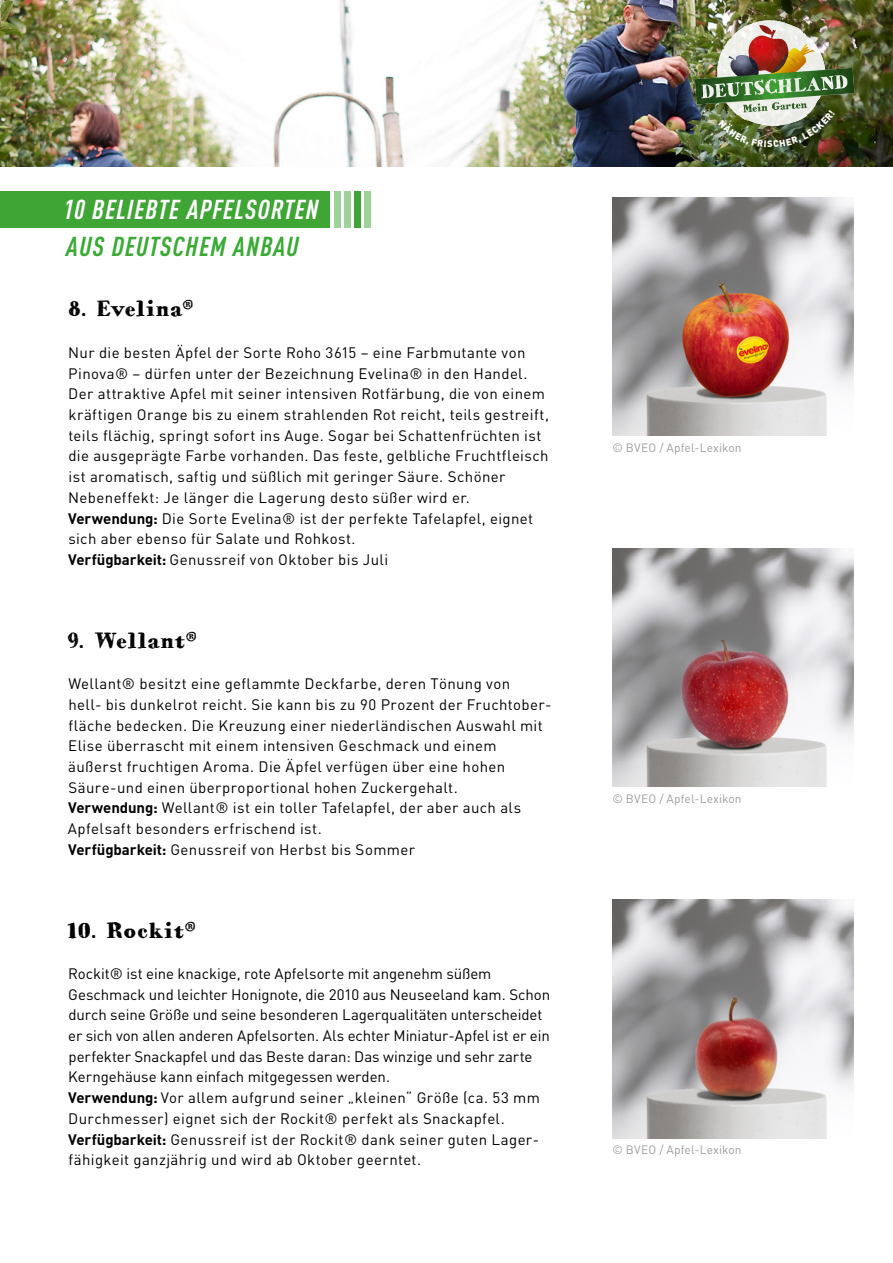
<style>
.page{position:relative;width:893px;height:1263px;background:#fff}
.page>*{position:absolute;margin:0;border:0;box-sizing:border-box;transform-origin:0 0}
.t1{font:italic 700 condensed 27px "DIN Pro";letter-spacing:.035em;color:#fff}
.t2{font:italic 700 condensed 27px "DIN Pro";letter-spacing:.045em;color:#3aaa35}
.t3{font:22.5px "HVD Bodedo";color:#000}
.t4{font:15px/20.7px "DIN Pro";letter-spacing:.025em;color:#000}
.t5{font:15px/20.7px "DIN Pro";color:#000}
.t6{font:12px "DIN Pro";letter-spacing:.005em;color:#9d9d9c}
.s1{font-weight:700}
</style>
<div class="page">
<img style="left:0;top:0;width:893px;height:167px">
<img style="left:612px;top:198px;width:241px;height:238px">
<img style="left:612px;top:549px;width:241px;height:238px">
<img style="left:612px;top:900px;width:241px;height:238px">
<div style="left:0;top:191px;width:330px;height:37px;background:#3fa535"></div>
<div style="left:334px;top:191px;width:6px;height:37px;background:#9fd29a"></div>
<div style="left:344px;top:191px;width:7px;height:37px;background:#9fd29a"></div>
<div style="left:354px;top:191px;width:7px;height:37px;background:#3fa535"></div>
<div style="left:365px;top:191px;width:6px;height:37px;background:#9fd29a"></div>
<img style="left:695px;top:20px;width:159px;height:147px">
<h1 class="t1" style="left:64px;top:189px;width:256px">10 BELIEBTE APFELSORTEN</h1>
<h1 class="t2" style="left:66px;top:226px;width:234px">AUS DEUTSCHEM ANBAU</h1>
<h2 class="t3" style="left:68px;top:294px;width:127px">8. Evelina®</h2>
<p class="t4" style="left:68px;top:341px;width:482px">Nur die besten Äpfel der Sorte Roho 3615 – eine Farbmutante von Pinova® – dürfen unter der Bezeichnung Evelina® in den Handel.<br>Der attraktive Apfel mit seiner intensiven Rotfärbung, die von einem kräftigen Orange bis zu einem strahlenden Rot reicht, teils gestreift, teils flächig, springt sofort ins Auge. Sogar bei Schattenfrüchten ist die ausgeprägte Farbe vorhanden. Das feste, gelbliche Fruchtfleisch ist aromatisch, saftig und süßlich mit geringer Säure. Schöner Nebeneffekt: Je länger die Lagerung desto süßer wird er.<br><span class="s1">Verwendung:</span> Die Sorte Evelina® ist der perfekte Tafelapfel, eignet sich aber ebenso für Salate und Rohkost.<br><span class="s1">Verfügbarkeit:</span> Genussreif von Oktober bis Juli</p>
<h2 class="t3" style="left:67px;top:626px;width:132px">9. Wellant®</h2>
<p class="t4" style="left:68px;top:672px;width:485px">Wellant® besitzt eine geflammte Deckfarbe, deren Tönung von<br>hell- bis dunkelrot reicht. Sie kann bis zu 90 Prozent der Fruchtober&shy;fläche bedecken. Die Kreuzung einer niederländischen Auswahl mit Elise überrascht mit einem intensiven Geschmack und einem äußerst fruchtigen Aroma. Die Äpfel verfügen über eine hohen Säure-und einen überproportional hohen Zuckergehalt.<br><span class="s1">Verwendung:</span> Wellant® ist ein toller Tafelapfel, der aber auch als Apfelsaft besonders erfrischend ist.<br><span class="s1">Verfügbarkeit:</span> Genussreif von Herbst bis Sommer</p>
<h2 class="t3" style="left:67px;top:915px;width:130px">10. Rockit®</h2>
<p class="t5" style="left:68px;top:962px;width:484px">Rockit® ist eine knackige, rote Apfelsorte mit angenehm süßem Geschmack und leichter Honignote, die 2010 aus Neuseeland kam. Schon durch seine Größe und seine besonderen Lagerqualitäten unterscheidet er sich von allen anderen Apfelsorten. Als echter Miniatur-Apfel ist er ein perfekter Snackapfel und das Beste daran: Das winzige und sehr zarte Kerngehäuse kann einfach mitgegessen werden.<br><span class="s1">Verwendung:</span> Vor allem aufgrund seiner „kleinen“ Größe (ca. 53 mm Durchmesser) eignet sich der Rockit® perfekt als Snackapfel.<br><span class="s1">Verfügbarkeit:</span> Genussreif ist der Rockit® dank seiner guten Lager&shy;fähigkeit ganzjährig und wird ab Oktober geerntet.</p>
<p class="t6" style="left:612px;top:438px;width:131px">© BVEO / Apfel-Lexikon</p>
<p class="t6" style="left:612px;top:789px;width:131px">© BVEO / Apfel-Lexikon</p>
<p class="t6" style="left:612px;top:1140px;width:131px">© BVEO / Apfel-Lexikon</p>
</div>
